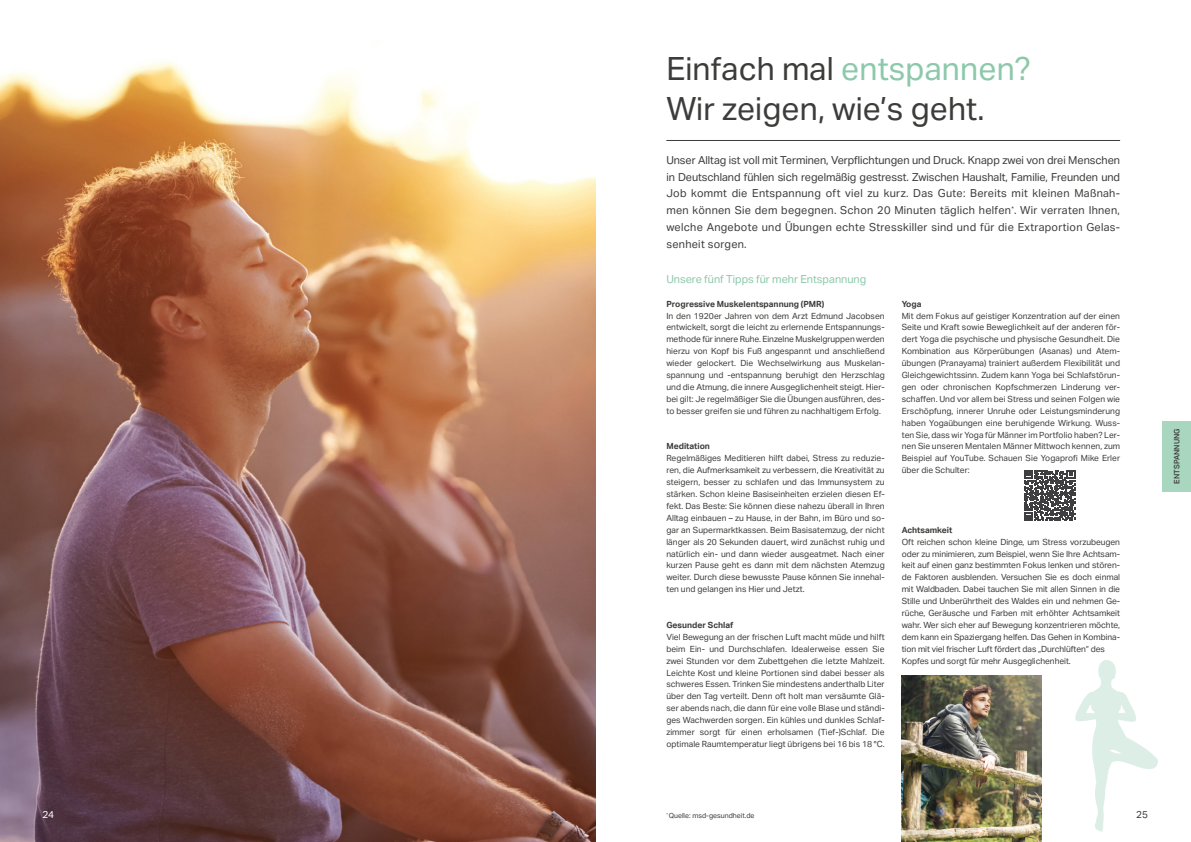
<style>
.page{position:relative;width:1191px;height:842px;background:#fff}
.page>*{position:absolute;margin:0;border:0;box-sizing:border-box;transform-origin:0 0}
.t1{font:32px/40px "Aktiv Grotesk";color:#3c3c3b}
.t2{font:11px/16.8px "Aktiv Grotesk";letter-spacing:.02em;color:#3c3c3b;text-align:justify}
.t3{font:11px "Aktiv Grotesk";letter-spacing:-.005em;color:#8cc8aa}
.t4{font:10px "Aktiv Grotesk";color:#fff}
.t5{font:10px "Aktiv Grotesk";color:#3c3c3b}
.t6{font:8.5px/11.9px "Aktiv Grotesk";letter-spacing:-.01em;color:#3c3c3b;text-align:justify}
.t7{font:700 8.5px "Aktiv Grotesk";color:#3c3c3b}
.t8{font:500 7.5px "Aktiv Grotesk";color:#3c3c3b}
.t9{font:7px "Aktiv Grotesk";color:#3c3c3b}
.s1{color:#8cc8aa}
</style>
<div class="page">
<img style="left:0;top:62px;width:595px;height:780px">
<hr style="left:666px;top:140px;width:454px;height:1px;background:#3c3c3b">
<svg style="left:1075px;top:660px;width:83px;height:172px"></svg>
<img style="left:901px;top:675px;width:140px;height:167px">
<svg style="left:1024px;top:470px;width:51px;height:51px"></svg>
<div style="left:1162px;top:421px;width:29px;height:70px;background:#a9d6bf"></div>
<h1 class="t1" style="left:666px;top:49px;width:366px">Einfach mal <span class="s1">entspannen?<br></span>Wir zeigen, wie’s geht.</h1>
<p class="t2" style="left:666px;top:152px;width:455px">Unser Alltag ist voll mit Terminen, Verpflichtungen und Druck. Knapp zwei von drei Menschen in Deutschland fühlen sich regelmäßig gestresst. Zwischen Haushalt, Familie, Freunden und Job kommt die Entspannung oft viel zu kurz. Das Gute: Bereits mit kleinen Maßnah&shy;men können Sie dem begegnen. Schon 20 Minuten täglich helfen<sup>*</sup>. Wir verraten Ihnen, welche Angebote und Übungen echte Stresskiller sind und für die Extraportion Gelas&shy;senheit sorgen.</p>
<p class="t3" style="left:666px;top:273px;width:201px">Unsere fünf Tipps für mehr Entspannung</p>
<p class="t7" style="left:666px;top:298px;width:159px">Progressive Muskelentspannung (PMR)</p>
<p class="t6" style="left:666px;top:310px;width:220px">In den 1920er Jahren von dem Arzt Edmund Jacobsen entwickelt, sorgt die leicht zu erlernende Entspannungs&shy;methode für innere Ruhe. Einzelne Muskelgruppen werden hierzu von Kopf bis Fuß angespannt und anschließend wieder gelockert. Die Wechselwirkung aus Muskelan&shy;spannung und -entspannung beruhigt den Herzschlag und die Atmung, die innere Ausgeglichenheit steigt. Hier&shy;bei gilt: Je regelmäßiger Sie die Übungen ausführen, des&shy;to besser greifen sie und führen zu nachhaltigem Erfolg.</p>
<p class="t7" style="left:666px;top:441px;width:45px">Meditation</p>
<p class="t6" style="left:666px;top:452px;width:220px">Regelmäßiges Meditieren hilft dabei, Stress zu reduzie&shy;ren, die Aufmerksamkeit zu verbessern, die Kreativität zu steigern, besser zu schlafen und das Immunsystem zu stärken. Schon kleine Basiseinheiten erzielen diesen Ef&shy;fekt. Das Beste: Sie können diese nahezu überall in Ihren Alltag einbauen – zu Hause, in der Bahn, im Büro und so&shy;gar an Supermarktkassen. Beim Basisatemzug, der nicht länger als 20 Sekunden dauert, wird zunächst ruhig und natürlich ein- und dann wieder ausgeatmet. Nach einer kurzen Pause geht es dann mit dem nächsten Atemzug weiter. Durch diese bewusste Pause können Sie innehal&shy;ten und gelangen ins Hier und Jetzt.</p>
<p class="t7" style="left:666px;top:620px;width:69px">Gesunder Schlaf</p>
<p class="t6" style="left:666px;top:631px;width:220px">Viel Bewegung an der frischen Luft macht müde und hilft beim Ein- und Durchschlafen. Idealerweise essen Sie zwei Stunden vor dem Zubettgehen die letzte Mahlzeit.<br>Leichte Kost und kleine Portionen sind dabei besser als schweres Essen. Trinken Sie mindestens anderthalb Liter über den Tag verteilt. Denn oft holt man versäumte Glä&shy;ser abends nach, die dann für eine volle Blase und ständi&shy;ges Wachwerden sorgen. Ein kühles und dunkles Schlaf&shy;zimmer sorgt für einen erholsamen (Tief-)Schlaf. Die optimale Raumtemperatur liegt übrigens bei 16 bis 18 °C.</p>
<p class="t7" style="left:901px;top:298px;width:21px">Yoga</p>
<p class="t6" style="left:901px;top:310px;width:220px">Mit dem Fokus auf geistiger Konzentration auf der einen Seite und Kraft sowie Beweglichkeit auf der anderen för&shy;dert Yoga die psychische und physische Gesundheit. Die Kombination aus Körperübungen (Asanas) und Atem&shy;übungen (Pranayama) trainiert außerdem Flexibilität und Gleichgewichtssinn. Zudem kann Yoga bei Schlafstörun&shy;gen oder chronischen Kopfschmerzen Linderung ver&shy;schaffen. Und vor allem bei Stress und seinen Folgen wie Erschöpfung, innerer Unruhe oder Leistungsminderung haben Yogaübungen eine beruhigende Wirkung. Wuss&shy;ten Sie, dass wir Yoga für Männer im Portfolio haben? Ler&shy;nen Sie unseren Mentalen Männer Mittwoch kennen, zum Beispiel auf YouTube. Schauen Sie Yogaprofi Mike Erler über die Schulter:</p>
<p class="t7" style="left:901px;top:524px;width:52px">Achtsamkeit</p>
<p class="t6" style="left:901px;top:536px;width:220px;text-align:left">Oft reichen schon kleine Dinge, um Stress vorzubeugen oder zu minimieren, zum Beispiel, wenn Sie Ihre Achtsam&shy;keit auf einen ganz bestimmten Fokus lenken und stören&shy;de Faktoren ausblenden. Versuchen Sie es doch einmal mit Waldbaden. Dabei tauchen Sie mit allen Sinnen in die Stille und Unberührtheit des Waldes ein und nehmen Ge&shy;rüche, Geräusche und Farben mit erhöhter Achtsamkeit wahr. Wer sich eher auf Bewegung konzentrieren möchte, dem kann ein Spaziergang helfen. Das Gehen in Kombina&shy;tion mit viel frischer Luft fördert das „Durchlüften“ des Kopfes und sorgt für mehr Ausgeglichenheit.</p>
<p class="t4" style="left:43px;top:809px;width:13px">24</p>
<p class="t5" style="left:1136px;top:809px;width:13px">25</p>
<p class="t9" style="left:666px;top:812px;width:90px"><sup>*</sup> Quelle: msd-gesundheit.de</p>
<p class="t8" style="left:1172px;top:484px;width:57px;rotate:-90deg">ENTSPANNUNG</p>
</div>
